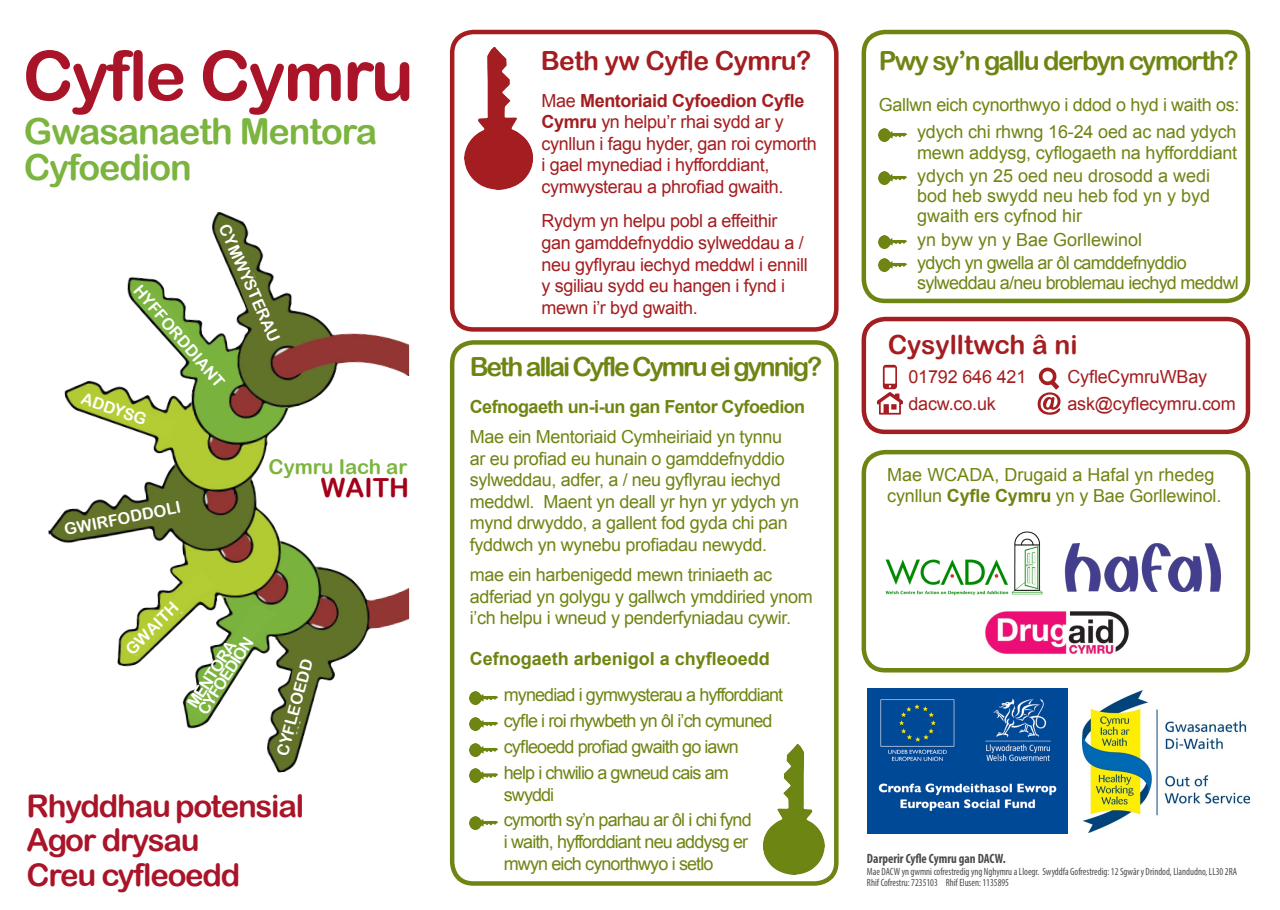
<style>
.page{position:relative;width:1280px;height:910px;background:#fff}
.page>*{position:absolute;margin:0;border:0;box-sizing:border-box;transform-origin:0 0}
.t1{font:69px "Arial Rounded MT Bold";letter-spacing:-.03em;color:#a91428}
.t2{font:36px/36px "Arial Rounded MT Bold";letter-spacing:-.03em;color:#7bb43e}
.t3{font:31.2px/34.5px "Arial Rounded MT Bold";letter-spacing:-.04em;color:#a91428}
.t4{font:26.4px "Arial Rounded MT Bold";letter-spacing:-.08em;color:#6e8513}
.t5{font:26.4px "Arial Rounded MT Bold";letter-spacing:-.06em;color:#6e8513}
.t6{font:26.4px "Arial Rounded MT Bold";letter-spacing:-.02em;color:#a41d20}
.t7{font:26.4px "Arial Rounded MT Bold";color:#a41d20}
.t8{font:26.25px "Arial Rounded MT Bold";color:#a40019}
.t9{font:20.4px "Arial Rounded MT Bold";color:#7bb43e}
.t10{font:18px/21.6px "Arial";letter-spacing:-.02em;color:#6e8513}
.t11{font:18px/21.6px "Arial";letter-spacing:-.02em;color:#a41d20}
.t12{font:18px/25.8px "Arial";letter-spacing:-.05em;color:#6e8513}
.t13{font:18px/23.2px "Arial";letter-spacing:-.04em;color:#6e8513}
.t14{font:18px/21.6px "Arial";color:#6e8511}
.t15{font:18px/20.2px "Arial";color:#6e8513}
.t16{font:700 18px "Arial";letter-spacing:-.03em;color:#6e8513}
.t17{font:700 18px "Arial";color:#6e8513}
.t18{font:16.05px/12.5px "Arial Rounded MT Bold";color:#fff}
.t19{font:700 condensed 13.5px "Myriad Pro";color:#4b4c4d;scale:.94 1}
.t20{font:condensed 10.5px/10.5px "Myriad Pro";color:#4b4c4d;scale:.94 1}
.s1{font-size:72px}
.s2{font-weight:700}
</style>
<div class="page">
<div style="left:861px;top:450px;width:389px;height:222px;border:4px solid #6e8513;border-radius:21px"></div>
<img style="left:867px;top:689px;width:200px;height:144px">
<img style="left:1083px;top:690px;width:166px;height:142px">
<img style="left:885px;top:531px;width:158px;height:64px">
<img style="left:985px;top:611px;width:144px;height:43px">
<img style="left:1064px;top:543px;width:157px;height:48px">
<img style="left:48px;top:212px;width:361px;height:561px">
<svg style="left:139px;top:291px;width:67px;height:69px"></svg>
<svg style="left:219px;top:225px;width:68px;height:119px"></svg>
<svg style="left:81px;top:392px;width:94px;height:46px"></svg>
<svg style="left:66px;top:500px;width:123px;height:35px;background:#6b793d"></svg>
<svg style="left:124px;top:571px;width:207px;height:185px"></svg>
<div style="left:300px;top:477px;width:20px;height:34px;background:#fff"></div>
<div style="left:450px;top:30px;width:388px;height:302px;border:4px solid #a41d20;border-radius:21px"></div>
<img style="left:465px;top:47px;width:67px;height:143px">
<div style="left:450px;top:340px;width:388px;height:546px;border:4px solid #6e8513;border-radius:21px"></div>
<img style="left:763px;top:744px;width:61px;height:130px">
<img style="left:470px;top:691px;width:28px;height:13px">
<div style="left:861px;top:30px;width:389px;height:273px;border:4px solid #6e8513;border-radius:21px"></div>
<img style="left:879px;top:128px;width:28px;height:14px">
<img style="left:879px;top:172px;width:28px;height:13px">
<img style="left:879px;top:235px;width:28px;height:14px">
<img style="left:879px;top:259px;width:28px;height:13px">
<img style="left:470px;top:717px;width:28px;height:13px">
<img style="left:470px;top:743px;width:28px;height:13px">
<img style="left:470px;top:816px;width:28px;height:13px">
<img style="left:470px;top:769px;width:28px;height:13px">
<div style="left:861px;top:317px;width:389px;height:117px;border:4px solid #a41d20;border-radius:21px"></div>
<svg style="left:1037px;top:367px;width:24px;height:48px"></svg>
<svg style="left:877px;top:365px;width:26px;height:50px"></svg>
<h1 class="t1" style="left:23px;top:35px;width:393px">Cyfle Cym<span class="s1">ru</span></h1>
<h2 class="t2" style="left:24px;top:113px;width:355px">Gwasanaeth Mentora<br>Cyfoedion</h2>
<p class="t18" style="left:230px;top:223px;width:28px;rotate:66deg">Cymwysterau</p>
<p class="t18" style="left:142px;top:283px;width:24px;rotate:49deg">Hyfforddiant</p>
<p class="t18" style="left:84px;top:392px;width:23px;rotate:19deg">Addysg</p>
<p class="t18" style="left:63px;top:523px;width:27px;rotate:-11deg">Gwirfoddoli</p>
<p class="t9" style="left:269px;top:455px;width:140px">Cymru Iach ar</p>
<h3 class="t8" style="left:300px;top:473px;width:110px">GWAITH</h3>
<p class="t18" style="left:124px;top:647px;width:27px;rotate:-45deg">Gwaith</p>
<p class="t18" style="left:186px;top:702px;width:24px;rotate:-57deg">Mentora cyfoedion</p>
<p class="t18" style="left:276px;top:754px;width:23px;rotate:-75deg">Cyfleoedd</p>
<h3 class="t3" style="left:27px;top:788px;width:279px">Rhyddhau potensial<br>Agor drysau<br>Creu cyfleoedd</h3>
<h3 class="t6" style="left:541px;top:45px;width:272px">Beth yw Cyfle Cymru?</h3>
<p class="t11" style="left:541px;top:90px;width:277px">Mae <span class="s2">Mentoriaid Cyfoedion Cyfle<br>Cymru</span> yn helpu’r rhai sydd ar y cynllun i fagu hyder, gan roi cymorth i gael mynediad i hyfforddiant, cymwysterau a phrofiad gwaith.</p>
<p class="t11" style="left:541px;top:210px;width:268px">Rydym yn helpu pobl a effeithir gan gamddefnyddio sylweddau a / neu gyflyrau iechyd meddwl i ennill y sgiliau sydd eu hangen i fynd i mewn i’r byd gwaith.</p>
<h3 class="t4" style="left:470px;top:351px;width:354px">Beth allai Cyfle Cymru ei gynnig?</h3>
<p class="t16" style="left:470px;top:394px;width:337px">Cefnogaeth un-i-un gan Fentor Cyfoedion</p>
<p class="t10" style="left:470px;top:426px;width:331px">Mae ein Mentoriaid Cymheiriaid yn tynnu ar eu profiad eu hunain o gamddefnyddio sylweddau, adfer, a / neu gyflyrau iechyd meddwl. Maent yn deall yr hyn yr ydych yn mynd drwyddo, a gallent fod gyda chi pan fyddwch yn wynebu profiadau newydd.</p>
<p class="t10" style="left:470px;top:564px;width:345px">mae ein harbenigedd mewn triniaeth ac adferiad yn golygu y gallwch ymddiried ynom i’ch helpu i wneud y penderfyniadau cywir.</p>
<p class="t17" style="left:470px;top:647px;width:302px">Cefnogaeth arbenigol a chyfleoedd</p>
<p class="t12" style="left:504px;top:682px;width:281px">mynediad i gymwysterau a hyfforddiant cyfle i roi rhywbeth yn ôl i’ch cymuned cyfleoedd profiad gwaith go iawn<br>help i chwilio a gwneud cais am</p>
<p class="t12" style="left:504px;top:782px;width:249px">swyddi<br>cymorth sy’n parhau ar ôl i chi fynd</p>
<p class="t12" style="left:504px;top:831px;width:246px;line-height:21.6px">i waith, hyfforddiant neu addysg er mwyn eich cynorthwyo i setlo</p>
<h3 class="t5" style="left:879px;top:45px;width:361px">Pwy sy’n gallu derbyn cymorth?</h3>
<p class="t10" style="left:879px;top:91px;width:362px;line-height:27.5px;text-align:right">Gallwn eich cynorthwyo i ddod o hyd i waith os: ydych chi rhwng 16-24 oed ac nad ydych</p>
<p class="t10" style="left:917px;top:141px;width:322px;line-height:23.2px">mewn addysg, cyflogaeth na hyfforddiant ydych yn 25 oed neu drosodd a wedi</p>
<p class="t15" style="left:917px;top:186px;width:295px">bod heb swydd neu heb fod yn y byd gwaith ers cyfnod hir</p>
<p class="t13" style="left:917px;top:228px;width:271px">yn byw yn y Bae Gorllewinol ydych yn gwella ar ôl camddefnyddio</p>
<p class="t13" style="left:917px;top:271px;width:323px">sylweddau a/neu broblemau iechyd meddwl</p>
<h3 class="t7" style="left:888px;top:329px;width:191px">Cysylltwch â ni</h3>
<p class="t11" style="left:908px;top:364px;width:119px;line-height:27px">01792 646 421 dacw.co.uk</p>
<p class="t11" style="left:1067px;top:364px;width:170px;line-height:27px">CyfleCymruWBay ask@cyflecymru.com</p>
<p class="t14" style="left:887px;top:464px;width:336px">Mae WCADA, Drugaid a Hafal yn rhedeg cynllun <span class="s2">Cyfle Cymru</span> yn y Bae Gorllewinol.</p>
<p class="t19" style="left:867px;top:850px;width:149px">Darperir Cyfle Cymru gan DACW.</p>
<p class="t20" style="left:867px;top:866px;width:395px">Mae DACW yn gwmni cofrestredig yng Nghymru a Lloegr. Swyddfa Gofrestredig: 12 Sgwâr y Drindod, Llandudno, LL30 2RA<br>Rhif Cofrestru: 7235103 Rhif Elusen: 1135895</p>
</div>
